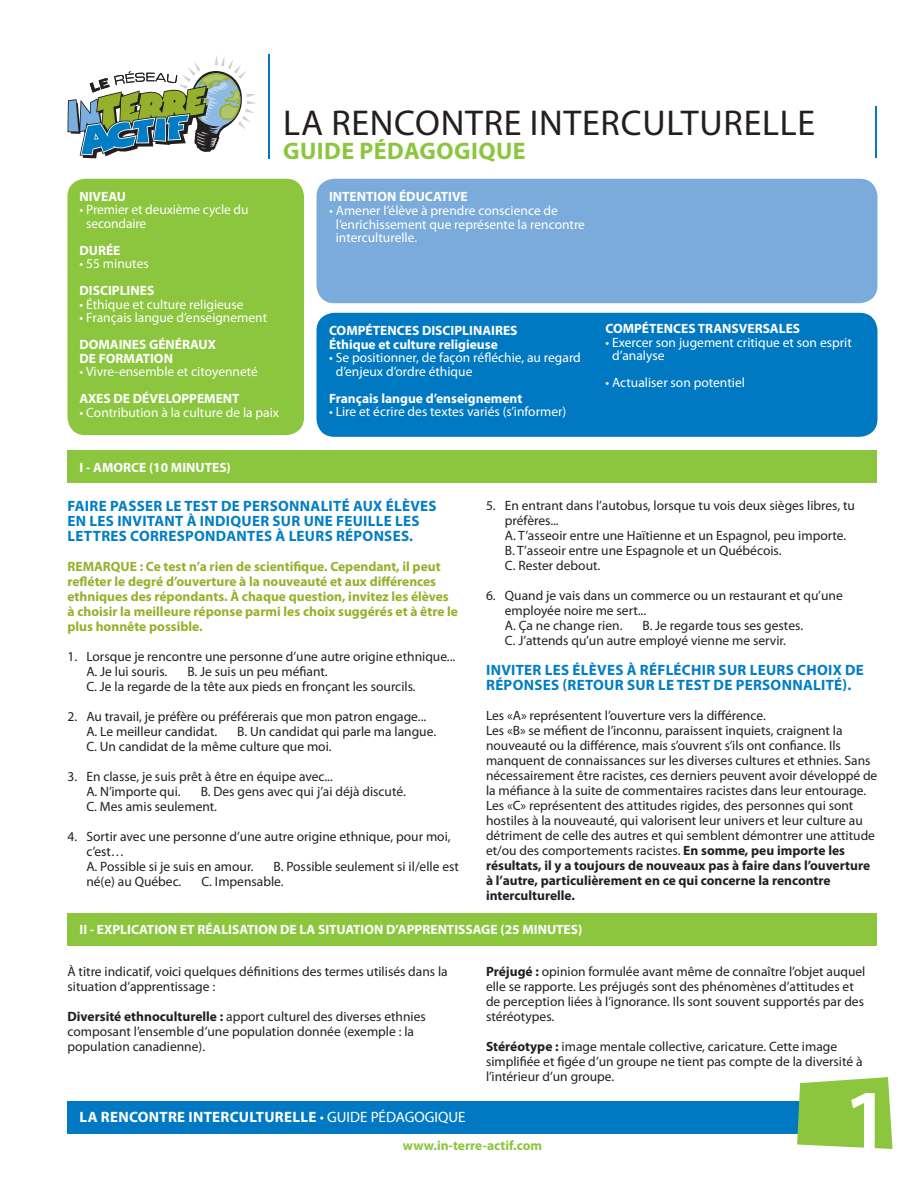
<style>
.page{position:relative;width:918px;height:1188px;background:#fff}
.page>*{position:absolute;margin:0;border:0;box-sizing:border-box;transform-origin:0 0}
.t1{font:600 90px "Myriad Pro";color:#fff}
.t2{font:36px "Myriad Pro";letter-spacing:.02em;color:#231f20}
.t3{font:700 24px "Myriad Pro";letter-spacing:.02em;color:#8bc63e}
.texte_principal___gr{font:700 15px/15px "Myriad Pro";letter-spacing:.02em;color:#007ec5}
.t4{font:700 15px "Myriad Pro";letter-spacing:.02em;color:#fff}
.texte_principal___te{font:13.5px/15px "Myriad Pro";color:#231f20}
.boites_d_infos___tex{font:13.5px/13.5px "Myriad Pro";color:#fff}
.boites_d_infos___tit{font:700 13.5px/13.5px "Myriad Pro";color:#fff}
.texte_principal___sp{font:700 13.5px/15px "Myriad Pro";color:#95b12b}
.t5{font:700 13.5px "Myriad Pro";color:#8bc63e}
.s1{font-weight:700}
.s2{font-weight:400}
</style>
<div class="page">
<svg style="left:68px;top:55px;width:188px;height:103px"></svg>
<div style="left:68px;top:1101px;width:810px;height:33px;background:#0079c2"></div>
<hr style="left:268px;top:54px;width:2px;height:104px;background:#0079c2">
<hr style="left:875px;top:106px;width:2px;height:52px;background:#0079c2">
<svg style="left:797px;top:1077px;width:95px;height:72px;background:#95cb52"></svg>
<div style="left:68px;top:450px;width:810px;height:33px;background:#8bc63e"></div>
<div style="left:316px;top:179px;width:562px;height:124px;background:#7aabdb;border-radius:18px"></div>
<div style="left:316px;top:313px;width:562px;height:124px;background:#0079c2;border-radius:18px"></div>
<div style="left:68px;top:179px;width:236px;height:256px;background:#8bc63e;border-radius:18px"></div>
<div style="left:68px;top:913px;width:810px;height:33px;background:#8bc63e"></div>
<p class="t2" style="left:283px;top:101px;width:479px">La rencontre interculturelle</p>
<p class="t3" style="left:283px;top:135px;width:228px">GUI DE PÉDAGOGIQUE</p>
<p class="boites_d_infos___tit" style="left:80px;top:189px;width:9px">NIVEAU</p>
<p class="boites_d_infos___tex" style="left:86px;top:203px;width:164px;text-indent:-7px">• Premier et deuxième cycle du secondaire</p>
<p class="boites_d_infos___tit" style="left:80px;top:243px;width:41px">DURÉE</p>
<p class="boites_d_infos___tex" style="left:80px;top:257px;width:71px">• 55 minutes</p>
<p class="boites_d_infos___tit" style="left:80px;top:284px;width:76px">DISCI PLINES</p>
<p class="boites_d_infos___tex" style="left:80px;top:297px;width:166px">• Éthique et culture religieuse</p>
<p class="boites_d_infos___tex" style="left:80px;top:311px;width:189px">• Français langue d’enseignement</p>
<p class="boites_d_infos___tit" style="left:80px;top:338px;width:39px">DOMAINE</p>
<p class="boites_d_infos___tit" style="left:80px;top:338px;width:112px;text-indent:60px">S GÉNÉRAUX<br>DE FORMATION</p>
<p class="boites_d_infos___tex" style="left:80px;top:365px;width:180px">• Vivre-ensemble et citoyenneté</p>
<p class="boites_d_infos___tit" style="left:80px;top:392px;width:145px">AXES DE DÉVELOPPEMENT</p>
<p class="boites_d_infos___tex" style="left:80px;top:405px;width:201px">• Contribution à la culture de la paix</p>
<p class="boites_d_infos___tit" style="left:329px;top:189px;width:9px">INTENTION</p>
<p class="boites_d_infos___tit" style="left:399px;top:189px;width:25px">ÉDUCATIVE</p>
<p class="boites_d_infos___tex" style="left:336px;top:204px;width:251px;text-indent:-7px">• Amener l’élève à prendre conscience de l’enrichissement que représente la rencontre interculturelle.</p>
<p class="boites_d_infos___tit" style="left:329px;top:323px;width:53px">COMPÉTENCE</p>
<p class="boites_d_infos___tit" style="left:412px;top:323px;width:65px">S DISCI PLINAIRE</p>
<p class="boites_d_infos___tit" style="left:510px;top:323px;width:9px">S</p>
<p class="boites_d_infos___tit" style="left:329px;top:337px;width:170px">Éthique et culture religieuse</p>
<p class="boites_d_infos___tex" style="left:336px;top:351px;width:247px;text-indent:-7px">• Se positionner, de façon réfléchie, au regard d’enjeux d’ordre éthique</p>
<p class="boites_d_infos___tit" style="left:329px;top:391px;width:195px">Français langue d’enseignement</p>
<p class="boites_d_infos___tex" style="left:329px;top:405px;width:239px">• Lire et écrire des textes variés (s’informer)</p>
<p class="boites_d_infos___tit" style="left:605px;top:321px;width:53px">COMPÉTENCE</p>
<p class="boites_d_infos___tit" style="left:688px;top:321px;width:19px">S TRAN</p>
<p class="boites_d_infos___tit" style="left:732px;top:321px;width:70px">SVERSALES</p>
<p class="boites_d_infos___tex" style="left:612px;top:335px;width:241px;text-indent:-7px">• Exercer son jugement critique et son esprit d’analyse</p>
<p class="boites_d_infos___tex" style="left:605px;top:376px;width:141px">• Actualiser son potentiel</p>
<p class="boites_d_infos___tit" style="left:80px;top:460px;width:43px">I - AMORCE</p>
<p class="boites_d_infos___tit" style="left:149px;top:460px;width:42px">(10 MINUTE</p>
<p class="boites_d_infos___tit" style="left:219px;top:460px;width:13px">S)</p>
<p class="texte_principal___gr" style="left:68px;top:498px;width:369px">Faire passer le test de personnalité aux élèves en les invitant à indiquer sur une feuille les lettres correspondantes à leurs réponses.</p>
<p class="texte_principal___sp" style="left:68px;top:559px;width:392px">REMARQUE : Ce test n’a rien de scientifique. Cependant, il peut refléter le degré d’ouverture à la nouveauté et aux différences ethniques des répondants. À chaque question, invitez les élèves à choisir la meilleure réponse parmi les choix suggérés et à être le plus honnête possible.</p>
<p class="texte_principal___te" style="left:86px;top:649px;width:370px;text-indent:-19px">1. Lorsque je rencontre une personne d’une autre origine ethnique...<br>A. Je lui souris.</p>
<p class="texte_principal___te" style="left:86px;top:664px;width:331px;text-indent:101px">B. Je suis un peu méfiant.<br>C. Je la regarde de la tête aux pieds en fronçant les sourcils.</p>
<p class="texte_principal___te" style="left:86px;top:709px;width:341px;text-indent:-19px">2. Au travail, je préfère ou préférerais que mon patron engage...<br>A. Le meilleur candidat.</p>
<p class="texte_principal___te" style="left:86px;top:724px;width:351px;text-indent:151px">B. Un candidat qui parle ma langue.<br>C. Un candidat de la même culture que moi.</p>
<p class="texte_principal___te" style="left:86px;top:769px;width:248px;text-indent:-19px">3. En classe, je suis prêt à être en équipe avec...<br>A. N’importe qui.</p>
<p class="texte_principal___te" style="left:86px;top:784px;width:321px;text-indent:114px">B. Des gens avec qui j’ai déjà discuté.<br>C. Mes amis seulement.</p>
<p class="texte_principal___te" style="left:86px;top:829px;width:366px;text-indent:-19px">4. Sortir avec une personne d’une autre origine ethnique, pour moi, c’est…<br>A. Possible si je suis en amour.</p>
<p class="texte_principal___te" style="left:274px;top:859px;width:187px">B. Possible seulement si il/elle est</p>
<p class="texte_principal___te" style="left:86px;top:874px;width:97px">né(e) au Québec.</p>
<p class="texte_principal___te" style="left:201px;top:874px;width:84px">C. Impensable.</p>
<p class="texte_principal___te" style="left:505px;top:498px;width:352px;text-indent:-19px">5. En entrant dans l’autobus, lorsque tu vois deux sièges libres, tu préfères...<br>A. T’asseoir entre une Haïtienne et un Espagnol, peu importe.<br>B. T’asseoir entre une Espagnole et un Québécois.<br>C. Rester debout.</p>
<p class="texte_principal___te" style="left:505px;top:588px;width:339px;text-indent:-19px">6. Quand je vais dans un commerce ou un restaurant et qu’une employée noire me sert...<br>A. Ça ne change rien.</p>
<p class="texte_principal___te" style="left:505px;top:618px;width:300px;text-indent:138px">B. Je regarde tous ses gestes.<br>C. J’attends qu’un autre employé vienne me servir.</p>
<p class="texte_principal___gr" style="left:486px;top:662px;width:172px">Inviter les élèves à réflé</p>
<p class="texte_principal___gr" style="left:486px;top:662px;width:379px;text-indent:196px">chir sur leurs choix de réponses (retour sur le test de personnalité).</p>
<p class="texte_principal___te" style="left:486px;top:708px;width:281px">Les «A» représentent l’ouverture vers la différence.</p>
<p class="texte_principal___te" style="left:486px;top:723px;width:393px">Les «B» se méfient de l’inconnu, paraissent inquiets, craignent la nouveauté ou la différence, mais s’ouvrent s’ils ont confiance. Ils manquent de connaissances sur les diverses cultures et ethnies. Sans nécessairement être racistes, ces derniers peuvent avoir développé de la méfiance à la suite de commentaires racistes dans leur entourage.</p>
<p class="texte_principal___te" style="left:486px;top:798px;width:391px">Les «C» représentent des attitudes rigides, des personnes qui sont hostiles à la nouveauté, qui valorisent leur univers et leur culture au détriment de celle des autres et qui semblent démontrer une attitude et/ou des comportements racistes. <span class="s1">En somme, peu importe les résultats, il y a toujours de nouveaux pas à faire dans l’ouverture à l’autre, particulièrement en ce qui concerne la rencontre interculturelle.</span></p>
<p class="boites_d_infos___tit" style="left:80px;top:923px;width:56px">II - EXPLICATION</p>
<p class="boites_d_infos___tit" style="left:180px;top:923px;width:68px">ET RÉALISATION</p>
<p class="boites_d_infos___tit" style="left:280px;top:923px;width:54px">DE LA SITUATION</p>
<p class="boites_d_infos___tit" style="left:386px;top:923px;width:45px">D’APPRENTI</p>
<p class="boites_d_infos___tit" style="left:458px;top:923px;width:84px">SSAGE (25 MINUTE</p>
<p class="boites_d_infos___tit" style="left:571px;top:923px;width:13px">S)</p>
<p class="texte_principal___te" style="left:68px;top:964px;width:382px">À titre indicatif, voici quelques définitions des termes utilisés dans la situation d’apprentissage :</p>
<p class="texte_principal___te" style="left:68px;top:1009px;width:360px"><span class="s1">Diversité ethnoculturelle :</span> apport culturel des diverses ethnies composant l’ensemble d’une population donnée (exemple : la population canadienne).</p>
<p class="texte_principal___te" style="left:486px;top:964px;width:381px"><span class="s1">Préjugé :</span> opinion formulée avant même de connaître l’objet auquel elle se rapporte. Les préjugés sont des phénomènes d’attitudes et de perception liées à l’ignorance. Ils sont souvent supportés par des stéréotypes.</p>
<p class="texte_principal___te" style="left:486px;top:1039px;width:378px"><span class="s1">Stéréotype :</span> image mentale collective, caricature. Cette image simplifiée et figée d’un groupe ne tient pas compte de la diversité à l’intérieur d’un groupe.</p>
<p class="t4" style="left:80px;top:1107px;width:387px">La rencontre interculturelle <span class="s2">• GUIDE PÉDAGOGIQUE</span></p>
<p class="t5" style="left:403px;top:1137px;width:141px">www.in-terre-actif.com</p>
<p class="t1" style="left:843px;top:1064px;width:50px">1</p>
</div>
